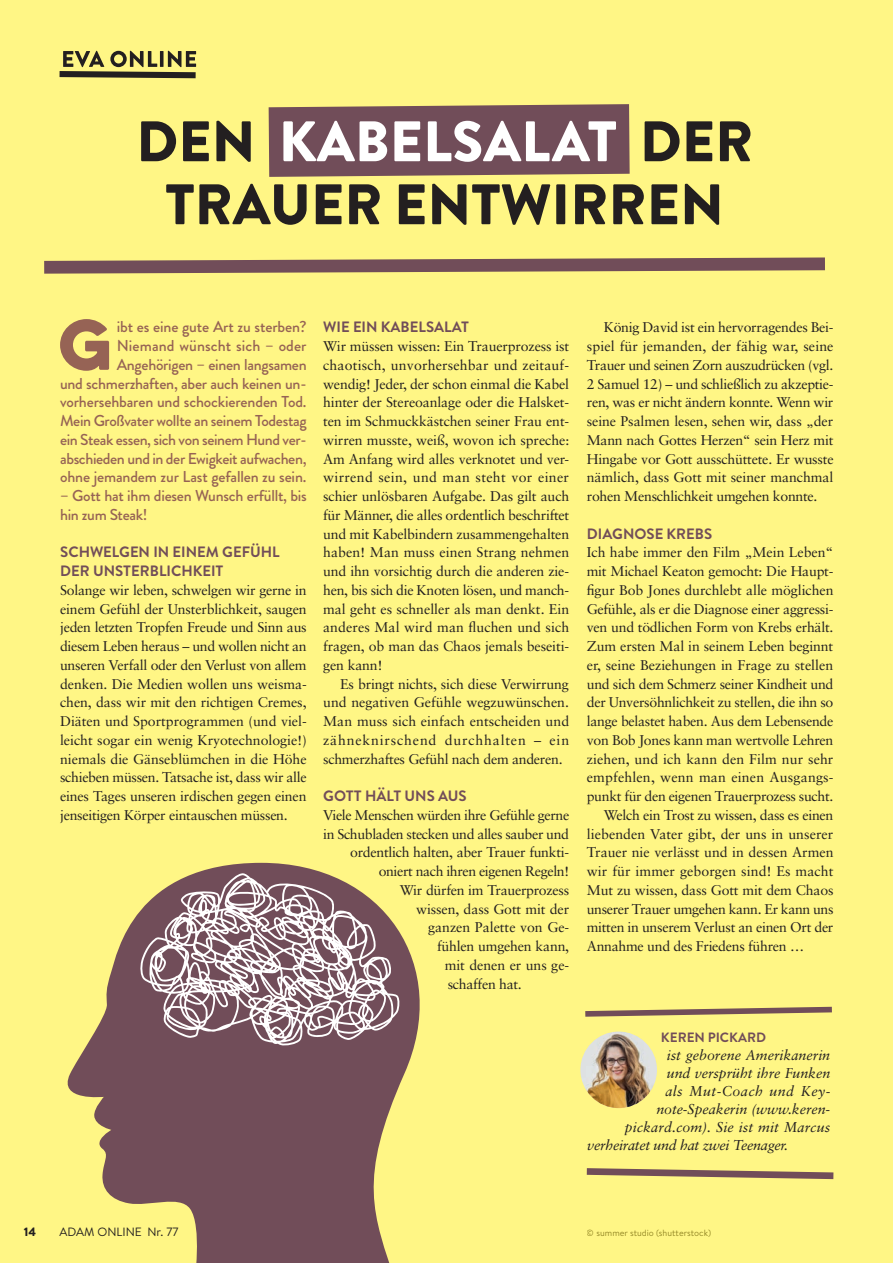
<style>
.page{position:relative;width:893px;height:1263px;background:#fff685}
.page>*{position:absolute;margin:0;border:0;box-sizing:border-box;transform-origin:0 0}
.t1{font:63.9px "Eveleth Clean";color:#966355}
.t2{font:900 57px/63px "Brandon Grotesque";color:#231f20;text-align:center}
.t3{font:500 15.75px/18.8px "Brandon Grotesque";letter-spacing:-.015em;color:#966355;text-align:right}
.t4{font:700 15px/18.8px "Brandon Text";color:#714d59}
.t5{font:italic 14.25px "Sabon";letter-spacing:-.005em;color:#231f20}
.t6{font:italic 14.25px "Sabon";letter-spacing:.03em;color:#231f20}
.t7{font:14.1px/18.8px "Sabon";letter-spacing:-.02em;color:#231f20;text-align:justify}
.t8{font:14.1px "Sabon";letter-spacing:.005em;color:#231f20}
.t9{font:14.1px "Sabon";color:#231f20}
.t10{font:14.1px "Sabon";letter-spacing:.01em;color:#231f20}
.t11{font:700 13.5px "Brandon Grotesque";color:#714d59}
.t12{font:12px "Brandon Text";color:#231f20}
.t13{font:900 12px "Brandon Text";color:#231f20}
.t14{font:9px "Brandon Text";color:#96904e}
.s1{color:#fff}
</style>
<div class="page">
<div style="left:269px;top:104px;width:361px;height:73px;background:#714d59"></div>
<svg style="left:60px;top:51px;width:136px;height:27px"></svg>
<svg style="left:44px;top:257px;width:781px;height:17px"></svg>
<svg style="left:587px;top:1168px;width:246px;height:11px"></svg>
<svg style="left:585px;top:1007px;width:247px;height:10px"></svg>
<img style="left:580px;top:1031px;width:77px;height:77px">
<svg style="left:67px;top:863px;width:353px;height:400px;fill:#714d59"></svg>
<svg style="left:140px;top:872px;width:260px;height:174px;background:#a48d8e"></svg>
<h2 class="t2" style="left:136px;top:111px;width:618px">DEN <span class="s1">KABELSALAT</span> DER<br>TRAUER ENTWIRREN</h2>
<h1 class="t1" style="left:59px;top:296px;width:55px">G</h1>
<p class="t3" style="left:60px;top:318px;width:248px">ibt es eine gute Art zu sterben?<br>Niemand wünscht sich – oder Angehörigen – einen langsamen<br>und schmerzhaften, aber auch keinen un&shy;vorhersehbaren und schockierenden Tod.<br>Mein Großvater wollte an seinem Todestag ein Steak essen, sich von seinem Hund ver&shy;abschieden und in der Ewigkeit aufwachen, ohne jemandem zur Last gefallen zu sein.</p>
<p class="t3" style="left:60px;top:486px;width:248px;text-align:left">– Gott hat ihm diesen Wunsch erfüllt, bis hin zum Steak!</p>
<p class="t4" style="left:60px;top:542px;width:221px">SCHWELGEN IN EINEM GEFÜHL<br>DER UNSTERBLICHKEIT</p>
<p class="t7" style="left:60px;top:580px;width:248px">Solange wir leben, schwelgen wir gerne in einem Gefühl der Unsterblichkeit, saugen jeden letzten Tropfen Freude und Sinn aus diesem Leben heraus – und wollen nicht an unseren Verfall oder den Verlust von allem denken. Die Medien wollen uns weisma&shy;chen, dass wir mit den richtigen Cremes, Diäten und Sportprogrammen (und viel&shy;leicht sogar ein wenig Kryotechnologie!) niemals die Gänseblümchen in die Höhe schieben müssen. Tatsache ist, dass wir alle eines Tages unseren irdischen gegen einen jenseitigen Körper eintauschen müssen.</p>
<p class="t4" style="left:323px;top:317px;width:147px">WIE EIN KABELSALAT</p>
<p class="t7" style="left:323px;top:337px;width:248px">Wir müssen wissen: Ein Trauerprozess ist chaotisch, unvorhersehbar und zeitauf&shy;wendig! Jeder, der schon einmal die Kabel hinter der Stereoanlage oder die Halsket&shy;ten im Schmuckkästchen seiner Frau ent&shy;wirren musste, weiß, wovon ich spreche:<br>Am Anfang wird alles verknotet und ver&shy;wirrend sein, und man steht vor einer schier unlösbaren Aufgabe. Das gilt auch für Männer, die alles ordentlich beschriftet und mit Kabelbindern zusammengehalten haben! Man muss einen Strang nehmen und ihn vorsichtig durch die anderen zie&shy;hen, bis sich die Knoten lösen, und manch&shy;mal geht es schneller als man denkt. Ein anderes Mal wird man fluchen und sich fragen, ob man das Chaos jemals beseiti&shy;gen kann!</p>
<p class="t7" style="left:323px;top:674px;width:248px;text-indent:17px">Es bringt nichts, sich diese Verwirrung und negativen Gefühle wegzuwünschen.<br>Man muss sich einfach entscheiden und zähneknirschend durchhalten – ein schmerzhaftes Gefühl nach dem anderen.</p>
<p class="t4" style="left:323px;top:786px;width:145px">GOTT HÄLT UNS AUS</p>
<p class="t7" style="left:323px;top:805px;width:248px">Viele Menschen würden ihre Gefühle gerne</p>
<p class="t7" style="left:323px;top:824px;width:247px">in Schubladen stecken und alles sauber und</p>
<p class="t7" style="left:350px;top:843px;width:220px">ordentlich halten, aber Trauer funkti-</p>
<p class="t7" style="left:379px;top:862px;width:192px">oniert nach ihren eigenen Regeln!</p>
<p class="t7" style="left:400px;top:880px;width:171px">Wir dürfen im Trauerprozess</p>
<p class="t7" style="left:416px;top:899px;width:154px">wissen, dass Gott mit der</p>
<p class="t9" style="left:428px;top:919px;width:143px">ganzen Palette von Ge-</p>
<p class="t7" style="left:437px;top:937px;width:134px">fühlen umgehen kann,</p>
<p class="t7" style="left:445px;top:955px;width:126px">mit denen er uns ge-</p>
<p class="t7" style="left:448px;top:974px;width:76px">schaffen hat.</p>
<p class="t7" style="left:587px;top:318px;width:248px;text-indent:17px">König David ist ein hervorragendes Bei&shy;spiel für jemanden, der fähig war, seine Trauer und seinen Zorn auszudrücken (vgl.<br>2 Samuel 12) – und schließlich zu akzeptie&shy;ren, was er nicht ändern konnte. Wenn wir seine Psalmen lesen, sehen wir, dass „der Mann nach Gottes Herzen“ sein Herz mit Hingabe vor Gott ausschüttete. Er wusste nämlich, dass Gott mit seiner manchmal rohen Menschlichkeit umgehen konnte.</p>
<p class="t4" style="left:587px;top:524px;width:127px">DIAGNOSE KREBS</p>
<p class="t7" style="left:587px;top:543px;width:248px">Ich habe immer den Film „Mein Leben“</p>
<p class="t7" style="left:587px;top:562px;width:248px">mit Michael Keaton gemocht: Die Haupt-</p>
<p class="t7" style="left:587px;top:580px;width:248px">figur Bob Jones durchlebt alle möglichen</p>
<p class="t7" style="left:587px;top:599px;width:248px">Gefühle, als er die Diagnose einer aggressi-</p>
<p class="t7" style="left:587px;top:618px;width:248px">ven und tödlichen Form von Krebs erhält.</p>
<p class="t7" style="left:587px;top:637px;width:248px">Zum ersten Mal in seinem Leben beginnt</p>
<p class="t9" style="left:587px;top:656px;width:248px">er, seine Beziehungen in Frage zu stellen</p>
<p class="t7" style="left:587px;top:674px;width:248px">und sich dem Schmerz seiner Kindheit und</p>
<p class="t7" style="left:587px;top:693px;width:248px">der Unversöhnlichkeit zu stellen, die ihn so</p>
<p class="t7" style="left:587px;top:712px;width:248px">lange belastet haben. Aus dem Lebensende</p>
<p class="t7" style="left:587px;top:730px;width:248px">von Bob Jones kann man wertvolle Lehren</p>
<p class="t8" style="left:587px;top:750px;width:248px">ziehen, und ich kann den Film nur sehr</p>
<p class="t10" style="left:587px;top:769px;width:248px">empfehlen, wenn man einen Ausgangs-</p>
<p class="t7" style="left:587px;top:787px;width:248px">punkt für den eigenen Trauerprozess sucht.</p>
<p class="t7" style="left:604px;top:805px;width:231px">Welch ein Trost zu wissen, dass es einen</p>
<p class="t8" style="left:587px;top:825px;width:248px">liebenden Vater gibt, der uns in unserer</p>
<p class="t9" style="left:587px;top:844px;width:248px">Trauer nie verlässt und in dessen Armen</p>
<p class="t8" style="left:587px;top:863px;width:248px">wir für immer geborgen sind! Es macht</p>
<p class="t7" style="left:587px;top:880px;width:248px">Mut zu wissen, dass Gott mit dem Chaos</p>
<p class="t7" style="left:587px;top:899px;width:248px">unserer Trauer umgehen kann. Er kann uns</p>
<p class="t7" style="left:587px;top:918px;width:248px">mitten in unserem Verlust an einen Ort der</p>
<p class="t7" style="left:587px;top:937px;width:219px">Annahme und des Friedens führen …</p>
<p class="t11" style="left:661px;top:1028px;width:107px">KEREN PICKARD</p>
<p class="t5" style="left:667px;top:1047px;width:165px">ist geborene Amerikanerin</p>
<p class="t5" style="left:667px;top:1065px;width:165px">und versprüht ihre Funken</p>
<p class="t6" style="left:665px;top:1083px;width:167px">als Mut-Coach und Key-</p>
<p class="t5" style="left:656px;top:1101px;width:176px">note-Speakerin (www.keren-</p>
<p class="t5" style="left:625px;top:1119px;width:207px">pickard.com). Sie ist mit Marcus</p>
<p class="t5" style="left:587px;top:1137px;width:202px">verheiratet und hat zwei Teenager.</p>
<p class="t13" style="left:24px;top:1223px;width:14px">14</p>
<p class="t12" style="left:60px;top:1223px;width:120px">ADAM ONLINE Nr. 77</p>
<p class="t14" style="left:587px;top:1227px;width:126px">© summer studio (shutterstock)</p>
</div>
